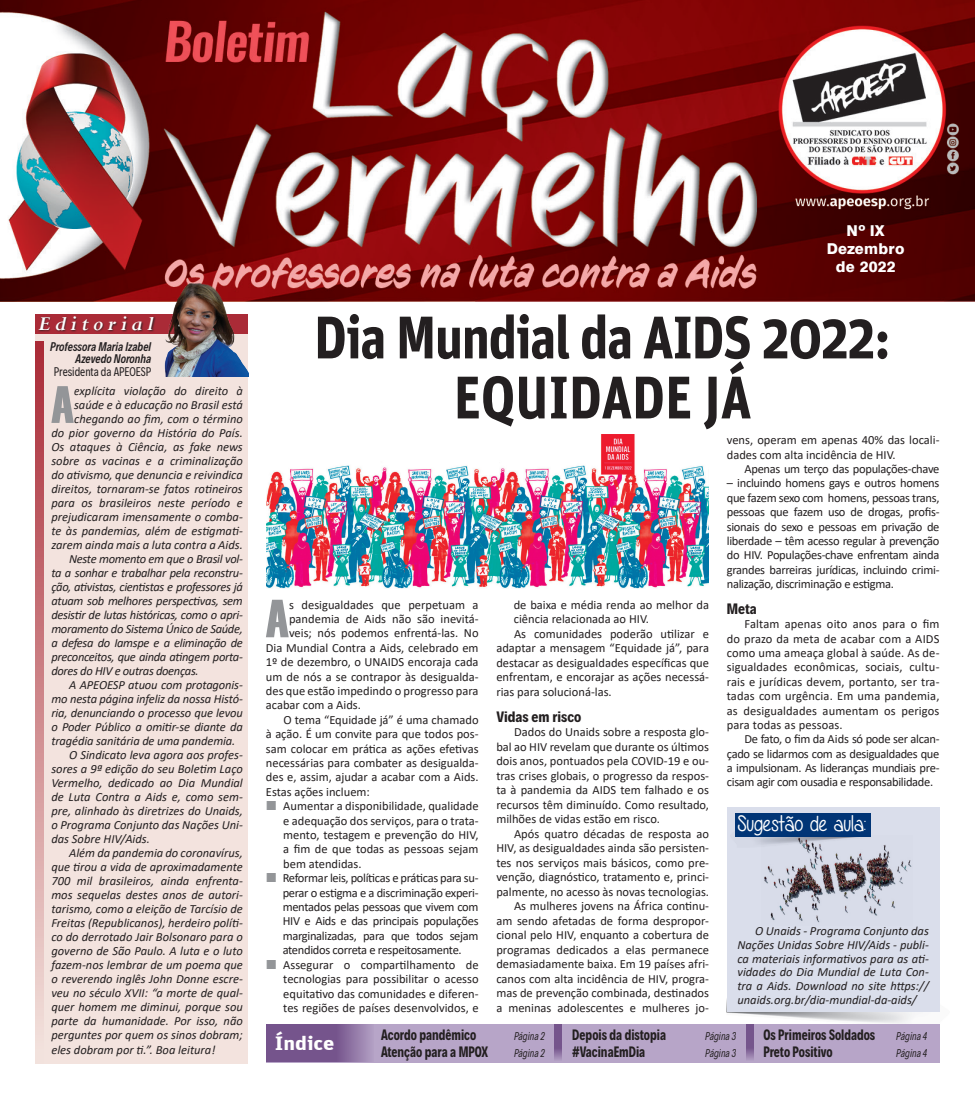
<style>
.page{position:relative;width:975px;height:1099px;background:#fff}
.page>*{position:absolute;margin:0;border:0;box-sizing:border-box;transform-origin:0 0}
.titulo{font:700 60px/60px "Unit";letter-spacing:-.025em;color:#231f20;text-align:center;scale:.9 1}
.Corpo_do_texto{font:53.5px "Haettenschweiler";color:#939598}
.Corpo_do_texto-2{font:52.5px "Haettenschweiler";color:#939598}
.Corpo_do_texto-3{font:22.5px "Anjelika Rose";color:#fff}
.t1{font:italic 700 22.5px "Perpetua";letter-spacing:.2em;color:#fff}
.t2{font:700 19.62px "Unit";color:#fff;scale:1.15 1}
.intertitulos{font:700 15px "Decalotype";color:#231f20;scale:.86 1}
.t3{font:800 15px/18px "Swiss 721 BT";letter-spacing:.02em;color:#fff;text-align:center}
.intertitulos-2{font:700 15px "Decalotype";color:#231f20}
.Corpo_do_texto-4{font:12.5px/14.4px "Calibri";color:#231f20;text-align:justify}
.Corpo_do_texto-5{font:italic 12.5px/14px "Calibri";color:#231f20;text-align:justify}
.Corpo_do_texto-6{font:italic 12.5px/14px "Calibri";color:#231f20;text-align:right;scale:.9 1}
.Corpo_do_texto-7{font:italic 600 12.5px/12.5px "Decalotype";color:#231f20;text-align:right;scale:.9 1}
.Corpo_do_texto-8{font:12.5px "Calibri";letter-spacing:-.025em;color:#231f20}
.Corpo_do_texto-9{font:12.5px "Decalotype";color:#231f20;scale:.9 1}
.t4{font:italic 11.25px "Decalotype";color:#231f20;scale:.86 1}
</style>
<div class="page">
<div style="left:726px;top:807px;width:213px;height:204px;background:#dadeeb"></div>
<div style="left:35px;top:325px;width:213px;height:738px;background:#f3e3de"></div>
<div style="left:35px;top:314px;width:213px;height:20px;background:#aa2b37"></div>
<div style="left:38px;top:316px;width:118px;height:16px;background:#231f20;opacity:.75"></div>
<img style="left:0;top:0;width:974px;height:301px">
<svg style="left:35px;top:341px;width:9px;height:675px;background:#cb8185"></svg>
<img style="left:151px;top:275px;width:97px;height:101px">
<div style="left:266px;top:1023px;width:673px;height:39px;background:#b7a5c8"></div>
<svg style="left:266px;top:1023px;width:107px;height:38px;background:#826498"></svg>
<svg style="left:554px;top:1023px;width:7px;height:37px"></svg>
<svg style="left:746px;top:1023px;width:7px;height:37px"></svg>
<img style="left:266px;top:435px;width:442px;height:153px">
<img style="left:735px;top:836px;width:26px;height:8px">
<div style="left:735px;top:813px;width:135px;height:23px;background:#013576"></div>
<img style="left:761px;top:835px;width:151px;height:88px">
<p class="t1" style="left:38px;top:310px;width:117px">Editorial</p>
<p class="Corpo_do_texto-7" style="left:50px;top:339px;width:114px">Professora Maria Izabel<br>Azevedo Noronha</p>
<p class="Corpo_do_texto-9" style="left:54px;top:362px;width:110px">Presidenta da APEOESP</p>
<p class="Corpo_do_texto-2" style="left:51px;top:369px;width:25px">A</p>
<p class="Corpo_do_texto-6" style="left:51px;top:383px;width:214px">explícita violação do direito à saúde e à educação no Brasil está chegando ao fim, com o término<br>do pior governo da História do País.<br>Os ataques à Ciência, as fake news sobre as vacinas e a criminalização do ativismo, que denuncia e reivindica direitos, tornaram-se fatos rotineiros para os brasileiros neste período e prejudicaram imensamente o comba&shy;te às pandemias, além de estigmati&shy;zarem ainda mais a luta contra a Aids.</p>
<p class="Corpo_do_texto-5" style="left:51px;top:551px;width:193px;text-indent:18px">Neste momento em que o Brasil vol&shy;ta a sonhar e trabalhar pela reconstru&shy;ção, ativistas, cientistas e professores já atuam sob melhores perspectivas, sem desistir de lutas históricas, como o apri&shy;moramento do Sistema Único de Saúde, a defesa do Iamspe e a eliminação de preconceitos, que ainda atingem porta&shy;dores do HIV e outras doenças.</p>
<p class="Corpo_do_texto-5" style="left:51px;top:677px;width:193px;text-indent:18px">A APEOESP atuou com protagonis&shy;mo nesta página infeliz da nossa Histó&shy;ria, denunciando o processo que levou o Poder Público a omitir-se diante da tragédia sanitária de uma pandemia.</p>
<p class="Corpo_do_texto-5" style="left:51px;top:747px;width:193px;text-indent:18px">O Sindicato leva agora aos profes&shy;sores a 9ª edição do seu Boletim Laço Vermelho, dedicado ao Dia Mundial de Luta Contra a Aids e, como sem&shy;pre, alinhado às diretrizes do Unaids, o Programa Conjunto das Nações Uni&shy;das Sobre HIV/Aids.</p>
<p class="Corpo_do_texto-5" style="left:51px;top:845px;width:193px;text-indent:18px">Além da pandemia do coronavírus, que tirou a vida de aproximadamente 700 mil brasileiros, ainda enfrenta&shy;mos sequelas destes anos de autori&shy;tarismo, como a eleição de Tarcísio de Freitas (Republicanos), herdeiro políti&shy;co do derrotado Jair Bolsonaro para o governo de São Paulo. A luta e o luto fazem-nos lembrar de um poema que o reverendo inglês John Donne escre&shy;veu no século XVII: “a morte de qual&shy;quer homem me diminui, porque sou parte da humanidade. Por isso, não perguntes por quem os sinos dobram; eles dobram por ti.”. Boa leitura!</p>
<p class="t3" style="left:846px;top:221px;width:40px">Nº IX</p>
<p class="t3" style="left:826px;top:239px;width:79px">Dezembro de 2022</p>
<p class="titulo" style="left:314px;top:306px;width:642px">Dia Mundial da AIDS 2022:<br>EQUIDADE JÁ</p>
<p class="Corpo_do_texto" style="left:265px;top:582px;width:25px">A</p>
<p class="Corpo_do_texto-4" style="left:289px;top:597px;width:191px">s desigualdades que perpetuam a</p>
<p class="Corpo_do_texto-4" style="left:289px;top:611px;width:191px">pandemia de Aids não são inevitá-</p>
<p class="Corpo_do_texto-4" style="left:289px;top:625px;width:191px">veis; nós podemos enfrentá-las. No</p>
<p class="Corpo_do_texto-4" style="left:266px;top:640px;width:214px">Dia Mundial Contra a Aids, celebrado em</p>
<p class="Corpo_do_texto-4" style="left:266px;top:654px;width:214px">1º de dezembro, o UNAIDS encoraja cada</p>
<p class="Corpo_do_texto-4" style="left:266px;top:669px;width:214px">um de nós a se contrapor às desigualda-</p>
<p class="Corpo_do_texto-4" style="left:266px;top:683px;width:214px">des que estão impedindo o progresso para</p>
<p class="Corpo_do_texto-4" style="left:266px;top:697px;width:96px">acabar com a Aids.</p>
<p class="Corpo_do_texto-4" style="left:266px;top:712px;width:214px;text-indent:18px">O tema “Equidade já” é uma chamado à ação. É um convite para que todos pos&shy;sam colocar em prática as ações efetivas necessárias para combater as desigualda&shy;des e, assim, ajudar a acabar com a Aids.<br>Estas ações incluem:</p>
<p class="Corpo_do_texto-4" style="left:283px;top:798px;width:197px">Aumentar a disponibilidade, qualidade e adequação dos serviços, para o trata&shy;mento, testagem e prevenção do HIV, a fim de que todas as pessoas sejam bem atendidas.</p>
<p class="Corpo_do_texto-4" style="left:283px;top:870px;width:197px">Reformar leis, políticas e práticas para su&shy;perar o estigma e a discriminação experi&shy;mentados pelas pessoas que vivem com HIV e Aids e das principais populações marginalizadas, para que todos sejam atendidos correta e respeitosamente.</p>
<p class="Corpo_do_texto-4" style="left:283px;top:957px;width:197px">Assegurar o compartilhamento de tecnologias para possibilitar o acesso equitativo das comunidades e diferen&shy;tes regiões de países desenvolvidos, e</p>
<p class="Corpo_do_texto-4" style="left:513px;top:596px;width:197px">de baixa e média renda ao melhor da ciência relacionada ao HIV.</p>
<p class="Corpo_do_texto-4" style="left:496px;top:626px;width:214px;text-indent:18px">As comunidades poderão utilizar e adaptar a mensagem “Equidade já”, para destacar as desigualdades específicas que enfrentam, e encorajar as ações necessá&shy;rias para solucioná-las.</p>
<p class="intertitulos-2" style="left:496px;top:706px;width:86px">Vidas em risco</p>
<p class="Corpo_do_texto-4" style="left:496px;top:724px;width:214px;text-indent:18px">Dados do Unaids sobre a resposta glo&shy;bal ao HIV revelam que durante os últimos dois anos, pontuados pela COVID-19 e ou&shy;tras crises globais, o progresso da respos&shy;ta à pandemia da AIDS tem falhado e os recursos têm diminuído. Como resultado, milhões de vidas estão em risco.</p>
<p class="Corpo_do_texto-4" style="left:496px;top:826px;width:214px;text-indent:18px">Após quatro décadas de resposta ao HIV, as desigualdades ainda são persisten&shy;tes nos serviços mais básicos, como pre&shy;venção, diagnóstico, tratamento e, princi&shy;palmente, no acesso às novas tecnologias.</p>
<p class="Corpo_do_texto-4" style="left:496px;top:898px;width:214px;text-indent:18px">As mulheres jovens na África continu&shy;am sendo afetadas de forma despropor&shy;cional pelo HIV, enquanto a cobertura de programas dedicados a elas permanece demasiadamente baixa. Em 19 países afri&shy;canos com alta incidência de HIV, progra&shy;mas de prevenção combinada, destinados a meninas adolescentes e mulheres jo-</p>
<p class="Corpo_do_texto-4" style="left:726px;top:432px;width:214px">vens, operam em apenas 40% das locali&shy;dades com alta incidência de HIV.</p>
<p class="Corpo_do_texto-8" style="left:744px;top:460px;width:196px">Apenas um terço das populações-chave</p>
<p class="Corpo_do_texto-4" style="left:726px;top:475px;width:214px">– incluindo homens gays e outros homens que fazem sexo com homens, pessoas trans, pessoas que fazem uso de drogas, profis&shy;sionais do sexo e pessoas em privação de liberdade – têm acesso regular à prevenção do HIV. Populações-chave enfrentam ainda grandes barreiras jurídicas, incluindo crimi&shy;nalização, discriminação e estigma.</p>
<p class="intertitulos-2" style="left:726px;top:598px;width:32px">Meta</p>
<p class="Corpo_do_texto-4" style="left:726px;top:616px;width:214px;text-indent:18px">Faltam apenas oito anos para o fim do prazo da meta de acabar com a AIDS como uma ameaça global à saúde. As de&shy;sigualdades econômicas, sociais, cultu&shy;rais e jurídicas devem, portanto, ser tra&shy;tadas com urgência. Em uma pandemia, as desigualdades aumentam os perigos para todas as pessoas.</p>
<p class="Corpo_do_texto-4" style="left:726px;top:731px;width:214px;text-indent:18px">De fato, o fim da Aids só pode ser alcan&shy;çado se lidarmos com as desigualdades que a impulsionam. As lideranças mundiais pre&shy;cisam agir com ousadia e responsabilidade.</p>
<p class="Corpo_do_texto-3" style="left:737px;top:811px;width:130px">Sugestão de aula:</p>
<p class="Corpo_do_texto-5" style="left:737px;top:923px;width:193px;text-indent:18px">O Unaids - Programa Conjunto das Nações Unidas Sobre HIV/Aids - publi&shy;ca materiais informativos para as ati&shy;vidades do Dia Mundial de Luta Con&shy;tra a Aids. Download no site https:// unaids.org.br/dia-mundial-da-aids/</p>
<p class="t2" style="left:275px;top:1031px;width:53px">Índice</p>
<p class="intertitulos" style="left:381px;top:1024px;width:112px">Acordo pandêmico</p>
<p class="t4" style="left:514px;top:1028px;width:37px">Página 2</p>
<p class="intertitulos" style="left:381px;top:1041px;width:126px">Atenção para a MPOX</p>
<p class="t4" style="left:514px;top:1045px;width:37px">Página 2</p>
<p class="intertitulos" style="left:572px;top:1024px;width:110px">Depois da distopia</p>
<p class="t4" style="left:705px;top:1028px;width:37px">Página 3</p>
<p class="intertitulos" style="left:572px;top:1041px;width:86px">#VacinaEmDia</p>
<p class="t4" style="left:705px;top:1045px;width:37px">Página 3</p>
<p class="intertitulos" style="left:763px;top:1024px;width:131px">Os Primeiros Soldados</p>
<p class="t4" style="left:896px;top:1028px;width:38px">Página 4</p>
<p class="intertitulos" style="left:763px;top:1041px;width:82px">Preto Positivo</p>
<p class="t4" style="left:896px;top:1045px;width:38px">Página 4</p>
</div>
